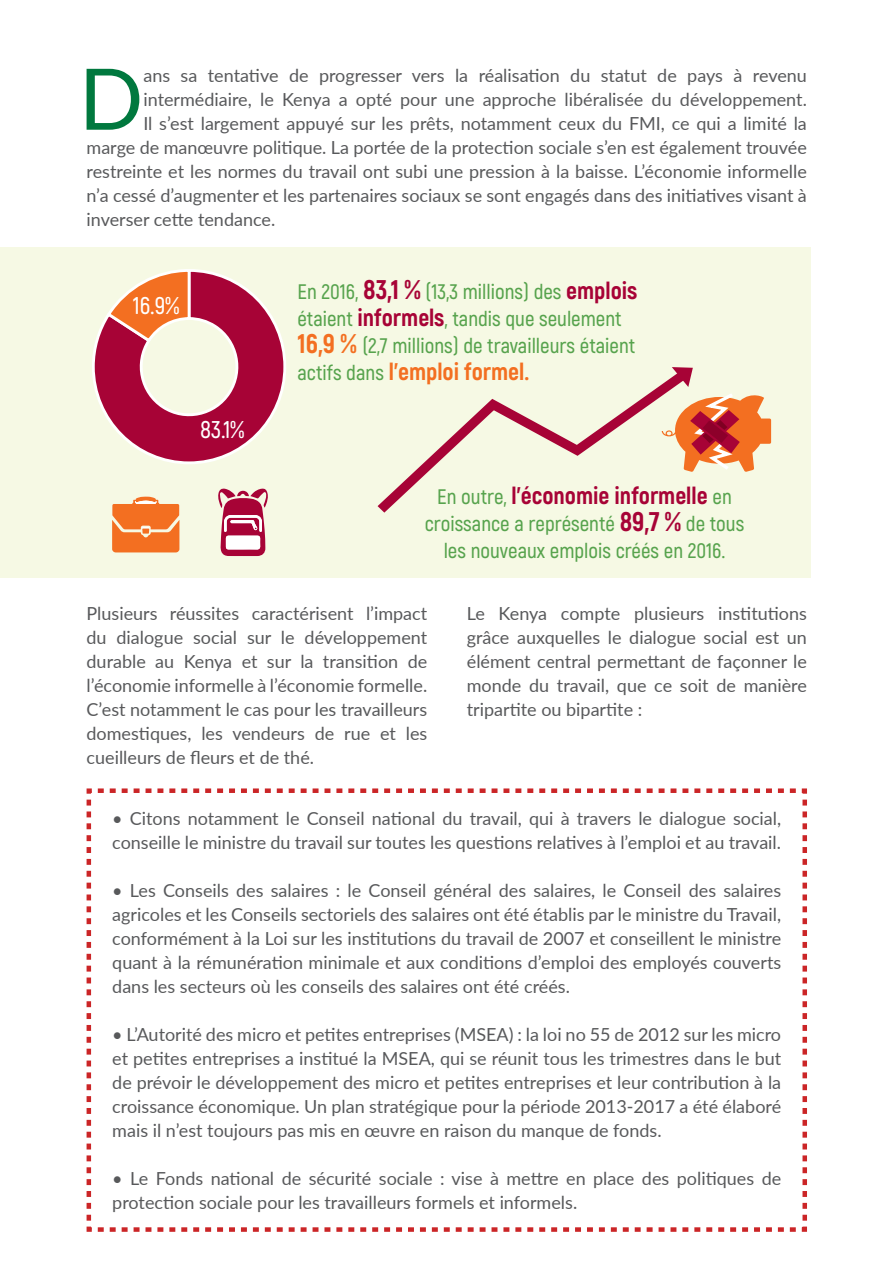
<style>
.page{position:relative;width:893px;height:1263px;background:#fff}
.page>*{position:absolute;margin:0;border:0;box-sizing:border-box;transform-origin:0 0}
.t1{font:85.05px "Lato";color:#00783e}
.t2{font:600 24.15px "Akrobat";color:#fff}
.t3{font:800 24px "Akrobat";color:#a70336}
.t4{font:800 24px "Akrobat";color:#f36f21}
.t5{font:600 21px/27px "Akrobat";color:#57a34d}
.t6{font:18px/24px "Lato";color:#58595b;text-align:justify}
.s1{font-weight:800;font-size:27px;color:#a70336}
.s2{font-weight:800;font-size:24px;color:#a70336}
.s3{font-weight:800;font-size:27px;color:#f36f21}
.s4{font-weight:600;font-size:21px;color:#57a34d}
</style>
<div class="page">
<div style="left:0;top:247px;width:810px;height:331px;background:#f6f9e4"></div>
<svg style="left:86px;top:788px;width:721px;height:444px"></svg>
<svg style="left:377px;top:384px;width:285px;height:129px"></svg>
<svg style="left:662px;top:367px;width:109px;height:105px"></svg>
<svg style="left:112px;top:497px;width:67px;height:55px;background:#f38744"></svg>
<svg style="left:218px;top:488px;width:50px;height:68px"></svg>
<svg style="left:92px;top:269px;width:194px;height:195px"></svg>
<p class="t1" style="left:79px;top:38px;width:66px">D</p>
<p class="t6" style="left:143px;top:62px;width:665px">ans sa tentative de progresser vers la réalisation du statut de pays à revenu</p>
<p class="t6" style="left:143px;top:86px;width:665px">intermédiaire, le Kenya a opté pour une approche libéralisée du développement.</p>
<p class="t6" style="left:143px;top:110px;width:665px">Il s’est largement appuyé sur les prêts, notamment ceux du FMI, ce qui a limité la</p>
<p class="t6" style="left:87px;top:134px;width:722px">marge de manœuvre politique. La portée de la protection sociale s’en est également trouvée</p>
<p class="t6" style="left:87px;top:158px;width:722px">restreinte et les normes du travail ont subi une pression à la baisse. L’économie informelle</p>
<p class="t6" style="left:87px;top:182px;width:722px">n’a cessé d’augmenter et les partenaires sociaux se sont engagés dans des initiatives visant à</p>
<p class="t6" style="left:87px;top:206px;width:190px">inverser cette tendance.</p>
<p class="t2" style="left:133px;top:291px;width:48px">16.9%</p>
<p class="t2" style="left:200px;top:415px;width:46px">83.1%</p>
<p class="t5" style="left:297px;top:278px;width:341px">En 2016, <span class="s1">83,1 %</span> (13,3 millions) des <span class="s2">emplois </span>étaient <span class="s2">informels</span>, tandis que seulement<br><span class="s3">16,9 %</span> (2,7 millions) de travailleurs étaient</p>
<p class="t4" style="left:297px;top:356px;width:233px"><span class="s4">actifs dans</span> l’emploi formel.</p>
<p class="t3" style="left:437px;top:480px;width:296px"><span class="s4">En outre,</span> l’économie informelle <span class="s4">en</span></p>
<p class="t5" style="left:425px;top:510px;width:321px;text-align:center">croissance a représenté <span class="s1">89,7 %</span> de tous les nouveaux emplois créés en 2016.</p>
<p class="t6" style="left:87px;top:601px;width:342px">Plusieurs réussites caractérisent l’impact du dialogue social sur le développement durable au Kenya et sur la transition de l’économie informelle à l’économie formelle.<br>C’est notamment le cas pour les travailleurs domestiques, les vendeurs de rue et les cueilleurs de fleurs et de thé.</p>
<p class="t6" style="left:467px;top:601px;width:342px">Le Kenya compte plusieurs institutions grâce auxquelles le dialogue social est un élément central permettant de façonner le monde du travail, que ce soit de manière tripartite ou bipartite :</p>
<p class="t6" style="left:112px;top:806px;width:670px">• Citons notamment le Conseil national du travail, qui à travers le dialogue social, conseille le ministre du travail sur toutes les questions relatives à l’emploi et au travail.</p>
<p class="t6" style="left:112px;top:878px;width:670px">• Les Conseils des salaires : le Conseil général des salaires, le Conseil des salaires agricoles et les Conseils sectoriels des salaires ont été établis par le ministre du Travail, conformément à la Loi sur les institutions du travail de 2007 et conseillent le ministre quant à la rémunération minimale et aux conditions d’emploi des employés couverts dans les secteurs où les conseils des salaires ont été créés.</p>
<p class="t6" style="left:112px;top:1022px;width:670px">• L’Autorité des micro et petites entreprises (MSEA) : la loi no 55 de 2012 sur les micro et petites entreprises a institué la MSEA, qui se réunit tous les trimestres dans le but de prévoir le développement des micro et petites entreprises et leur contribution à la croissance économique. Un plan stratégique pour la période 2013-2017 a été élaboré mais il n’est toujours pas mis en œuvre en raison du manque de fonds.</p>
<p class="t6" style="left:112px;top:1166px;width:670px">• Le Fonds national de sécurité sociale : vise à mettre en place des politiques de protection sociale pour les travailleurs formels et informels.</p>
</div>
